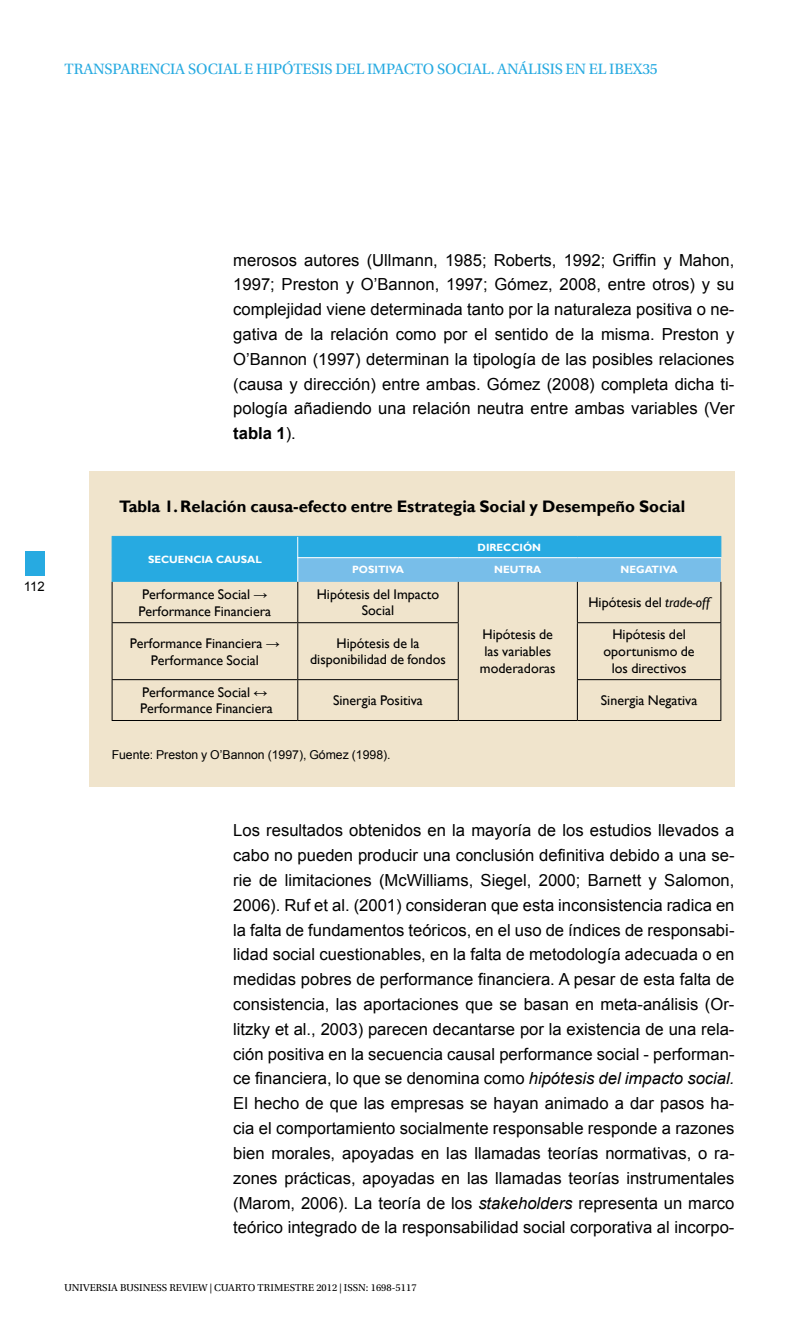
<style>
.page{position:relative;width:809px;height:1340px;background:#fff}
.page>*{position:absolute;margin:0;border:0;box-sizing:border-box;transform-origin:0 0}
.t1{font:16.62px/24.8px "Arial";color:#000;text-align:justify}
.t2{font:700 16.62px "Gill Sans";color:#000}
.t3{font:15.75px "Utopia Std";letter-spacing:-.01em;color:#27aae1}
.t4{font:14px/16.6px "Gill Sans";color:#000;text-align:center}
.t5{font:13.12px "Arial";color:#000}
.t6{font:12.25px "Arial";color:#000}
.t7{font:10.5px "Utopia Std";color:#000}
.t8{font:700 10.5px "Gill Sans";color:#fff}
.s1{font-weight:700}
.s2{font-family:"Arial"}
.s3{font-style:italic}
</style>
<div class="page">
<div style="left:25px;top:551px;width:20px;height:24px;background:#27aae1"></div>
<div style="left:89px;top:471px;width:645px;height:316px;background:#f0e4cc"></div>
<hr style="left:112px;top:720px;width:186px;height:1px;background:#000">
<hr style="left:298px;top:720px;width:160px;height:1px;background:#000">
<hr style="left:577px;top:720px;width:144px;height:1px;background:#000">
<hr style="left:112px;top:679px;width:186px;height:1px;background:#000">
<hr style="left:298px;top:679px;width:160px;height:1px;background:#000">
<hr style="left:577px;top:679px;width:144px;height:1px;background:#000">
<hr style="left:112px;top:622px;width:186px;height:1px;background:#000">
<hr style="left:298px;top:622px;width:160px;height:1px;background:#000">
<hr style="left:458px;top:720px;width:119px;height:1px;background:#000">
<hr style="left:577px;top:622px;width:144px;height:1px;background:#000">
<hr style="left:112px;top:582px;width:1px;height:40px;background:#000">
<hr style="left:297px;top:582px;width:1px;height:40px;background:#000">
<hr style="left:458px;top:582px;width:1px;height:40px;background:#000">
<hr style="left:577px;top:582px;width:1px;height:40px;background:#000">
<hr style="left:720px;top:582px;width:1px;height:40px;background:#000">
<hr style="left:112px;top:623px;width:1px;height:56px;background:#000">
<hr style="left:297px;top:623px;width:1px;height:56px;background:#000">
<hr style="left:458px;top:623px;width:1px;height:56px;background:#000">
<hr style="left:577px;top:623px;width:1px;height:56px;background:#000">
<hr style="left:720px;top:623px;width:1px;height:56px;background:#000">
<hr style="left:112px;top:680px;width:1px;height:40px;background:#000">
<hr style="left:297px;top:680px;width:1px;height:40px;background:#000">
<hr style="left:458px;top:680px;width:1px;height:40px;background:#000">
<hr style="left:577px;top:680px;width:1px;height:40px;background:#000">
<hr style="left:720px;top:680px;width:1px;height:40px;background:#000">
<svg style="left:112px;top:536px;width:609px;height:46px;background:#47b2e4"></svg>
<p class="t3" style="left:65px;top:60px;width:11px">TRANS</p>
<p class="t3" style="left:112px;top:60px;width:19px">PAREN</p>
<p class="t3" style="left:160px;top:60px;width:151px">CIA SOCIAL E HIPÓTESIS</p>
<p class="t3" style="left:335px;top:60px;width:209px">DEL IMPACTO SOCIAL. ANÁLISIS</p>
<p class="t3" style="left:565px;top:60px;width:94px">EN EL IBEX35</p>
<p class="t5" style="left:24px;top:577px;width:22px">112</p>
<p class="t1" style="left:233px;top:247px;width:503px">merosos autores (Ullmann, 1985; Roberts, 1992; Griffin y Mahon, 1997; Preston y O’Bannon, 1997; Gómez, 2008, entre otros) y su complejidad viene determinada tanto por la naturaleza positiva o ne&shy;gativa de la relación como por el sentido de la misma. Preston y O’Bannon (1997) determinan la tipología de las posibles relaciones (causa y dirección) entre ambas. Gómez (2008) completa dicha ti&shy;pología añadiendo una relación neutra entre ambas variables (Ver <span class="s1">tabla 1</span>).</p>
<p class="t2" style="left:119px;top:496px;width:567px">Tabla 1. Relación causa-efecto entre Estrategia Social y Desempeño Social</p>
<p class="t8" style="left:148px;top:553px;width:112px">Secuencia causal</p>
<p class="t8" style="left:477px;top:541px;width:16px">Direcció</p>
<p class="t8" style="left:532px;top:541px;width:10px">n</p>
<p class="t8" style="left:352px;top:563px;width:14px">Positi</p>
<p class="t8" style="left:389px;top:563px;width:16px">va</p>
<p class="t8" style="left:494px;top:563px;width:49px">Neutra</p>
<p class="t8" style="left:620px;top:563px;width:9px">Neg</p>
<p class="t8" style="left:644px;top:563px;width:34px">ati va</p>
<p class="t4" style="left:139px;top:586px;width:134px;text-align:left">Performance Social <span class="s2">→<br></span>Performance Financiera</p>
<p class="t4" style="left:317px;top:586px;width:124px">Hipótesis del Impacto<br>Social</p>
<p class="t4" style="left:588px;top:594px;width:123px">Hipótesis del <span class="s3">trade-off</span></p>
<p class="t4" style="left:130px;top:635px;width:151px">Performance Financiera <span class="s2">→<br></span>Performance Social</p>
<p class="t4" style="left:310px;top:635px;width:137px">Hipótesis de la disponibilidad de fondos</p>
<p class="t4" style="left:603px;top:626px;width:93px">Hipótesis del oportunismo de los directivos</p>
<p class="t4" style="left:140px;top:684px;width:134px;text-align:left">Performance Social <span class="s2">↔<br></span>Performance Financiera</p>
<p class="t4" style="left:333px;top:692px;width:91px">Sinergia Positiva</p>
<p class="t4" style="left:601px;top:692px;width:98px">Sinergia Negativa</p>
<p class="t6" style="left:112px;top:746px;width:280px">Fuente: Preston y O’Bannon (1997), Gómez (1998).</p>
<p class="t4" style="left:480px;top:626px;width:77px">Hipótesis de las variables moderadoras</p>
<p class="t1" style="left:233px;top:818px;width:503px">Los resultados obtenidos en la mayoría de los estudios llevados a cabo no pueden producir una conclusión definitiva debido a una se&shy;rie de limitaciones (McWilliams, Siegel, 2000; Barnett y Salomon, 2006). Ruf et al. (2001) consideran que esta inconsistencia radica en la falta de fundamentos teóricos, en el uso de índices de responsabi&shy;lidad social cuestionables, en la falta de metodología adecuada o en medidas pobres de performance financiera. A pesar de esta falta de consistencia, las aportaciones que se basan en meta-análisis (Or&shy;litzky et al., 2003) parecen decantarse por la existencia de una rela&shy;ción positiva en la secuencia causal performance social - performan&shy;ce financiera, lo que se denomina como <span class="s3">hipótesis del impacto social.<br></span>El hecho de que las empresas se hayan animado a dar pasos ha&shy;cia el comportamiento socialmente responsable responde a razones bien morales, apoyadas en las llamadas teorías normativas, o ra&shy;zones prácticas, apoyadas en las llamadas teorías instrumentales (Marom, 2006). La teoría de los <span class="s3">stakeholders</span> representa un marco teórico integrado de la responsabilidad social corporativa al incorpo-</p>
<p class="t7" style="left:64px;top:1281px;width:165px">UNIVERSIA BUSINESS REVIEW | CUAR</p>
<p class="t7" style="left:241px;top:1281px;width:177px">TO TRIMESTRE 2012 | ISSN: 1698-5117</p>
</div>
